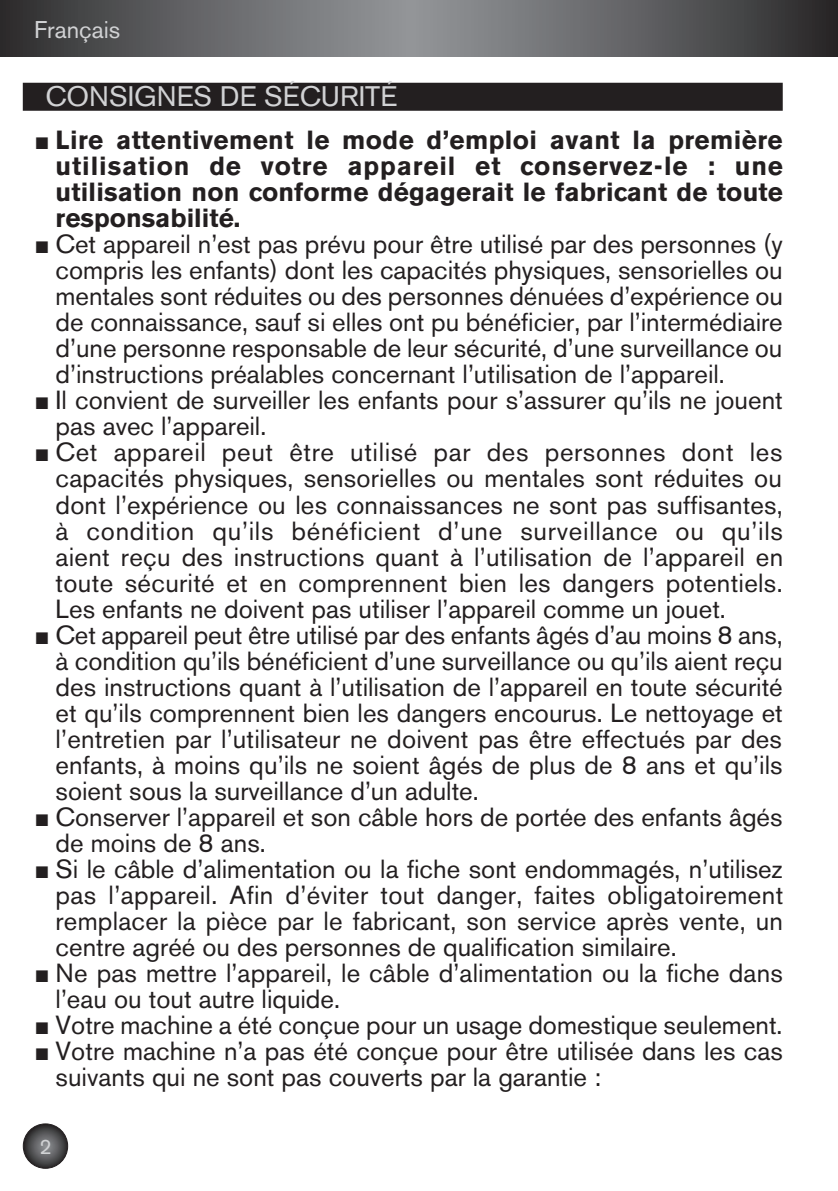
<style>
.page{position:relative;width:838px;height:1191px;background:#fff}
.page>*{position:absolute;margin:0;border:0;box-sizing:border-box;transform-origin:0 0}
.t1{font:28px "Akzidenz Grotesk BE";color:#d1d2d4}
.t2{font:26px/26px "Akzidenz Grotesk BE";color:#231f20;text-align:justify}
.t3{font:700 26px/26px "Akzidenz Grotesk BE";letter-spacing:.005em;color:#231f20;text-align:justify}
.t4{font:24px "Akzidenz Grotesk BE";color:#d1d2d4}
.t5{font:21px "Akzidenz Grotesk BE";color:#d1d2d4}
.s1{font-family:"Lucida Sans Unicode";font-weight:400;font-size:20px}
.s2{font-family:"Lucida Sans Unicode";font-size:20px}
</style>
<div class="page">
<svg style="left:0;top:0;width:838px;height:57px;background:#626365"></svg>
<svg style="left:23px;top:1123px;width:45px;height:44px"></svg>
<div style="left:23px;top:1123px;width:45px;height:45px;border:1px solid #231f20;border-radius:50%"></div>
<div style="left:23px;top:83px;width:759px;height:28px;background:#231f20"></div>
<p class="t4" style="left:34px;top:15px;width:88px">Français</p>
<p class="t1" style="left:45px;top:80px;width:353px">CONSIGNES DE SÉCURITÉ</p>
<p class="t3" style="left:56px;top:127px;width:729px;text-indent:-21px"><span class="s1">■</span> Lire attentivement le mode d’emploi avant la première utilisation de votre appareil et conservez-le : une utilisation non conforme dégagerait le fabricant de toute responsabilité.</p>
<p class="t2" style="left:56px;top:231px;width:729px;text-indent:-21px"><span class="s2">■</span> Cet appareil n’est pas prévu pour être utilisé par des personnes (y compris les enfants) dont les capacités physiques, sensorielles ou mentales sont réduites ou des personnes dénuées d’expérience ou de connaissance, sauf si elles ont pu bénéficier, par l’intermédiaire d’une personne responsable de leur sécurité, d’une surveillance ou d’instructions préalables concernant l’utilisation de l’appareil.</p>
<p class="t2" style="left:56px;top:387px;width:728px;text-indent:-21px"><span class="s2">■</span> Il convient de surveiller les enfants pour s’assurer qu’ils ne jouent pas avec l’appareil.</p>
<p class="t2" style="left:56px;top:439px;width:729px;text-indent:-21px"><span class="s2">■</span> Cet appareil peut être utilisé par des personnes dont les capacités physiques, sensorielles ou mentales sont réduites ou dont l’expérience ou les connaissances ne sont pas suffisantes, à condition qu’ils bénéficient d’une surveillance ou qu’ils aient reçu des instructions quant à l’utilisation de l’appareil en toute sécurité et en comprennent bien les dangers potentiels.<br>Les enfants ne doivent pas utiliser l’appareil comme un jouet.</p>
<p class="t2" style="left:56px;top:621px;width:728px;text-indent:-21px"><span class="s2">■</span> Cet appareil peut être utilisé par des enfants âgés d’au moins 8 ans, à condition qu’ils bénéficient d’une surveillance ou qu’ils aient reçu des instructions quant à l’utilisation de l’appareil en toute sécurité et qu’ils comprennent bien les dangers encourus. Le nettoyage et l’entretien par l’utilisateur ne doivent pas être effectués par des enfants, à moins qu’ils ne soient âgés de plus de 8 ans et qu’ils soient sous la surveillance d’un adulte.</p>
<p class="t2" style="left:56px;top:803px;width:728px;text-indent:-21px"><span class="s2">■</span> Conserver l’appareil et son câble hors de portée des enfants âgés de moins de 8 ans.</p>
<p class="t2" style="left:56px;top:855px;width:729px;text-indent:-21px"><span class="s2">■</span> Si le câble d’alimentation ou la fiche sont endommagés, n’utilisez pas l’appareil. Afin d’éviter tout danger, faites obligatoirement remplacer la pièce par le fabricant, son service après vente, un centre agréé ou des personnes de qualification similaire.</p>
<p class="t2" style="left:56px;top:959px;width:728px;text-indent:-21px"><span class="s2">■</span> Ne pas mettre l’appareil, le câble d’alimentation ou la fiche dans l’eau ou tout autre liquide.</p>
<p class="t2" style="left:34px;top:1011px;width:750px"><span class="s2">■</span> Votre machine a été conçue pour un usage domestique seulement.</p>
<p class="t2" style="left:56px;top:1037px;width:728px;text-indent:-21px"><span class="s2">■</span> Votre machine n’a pas été conçue pour être utilisée dans les cas suivants qui ne sont pas couverts par la garantie :</p>
<p class="t5" style="left:39px;top:1133px;width:14px">2</p>
</div>
